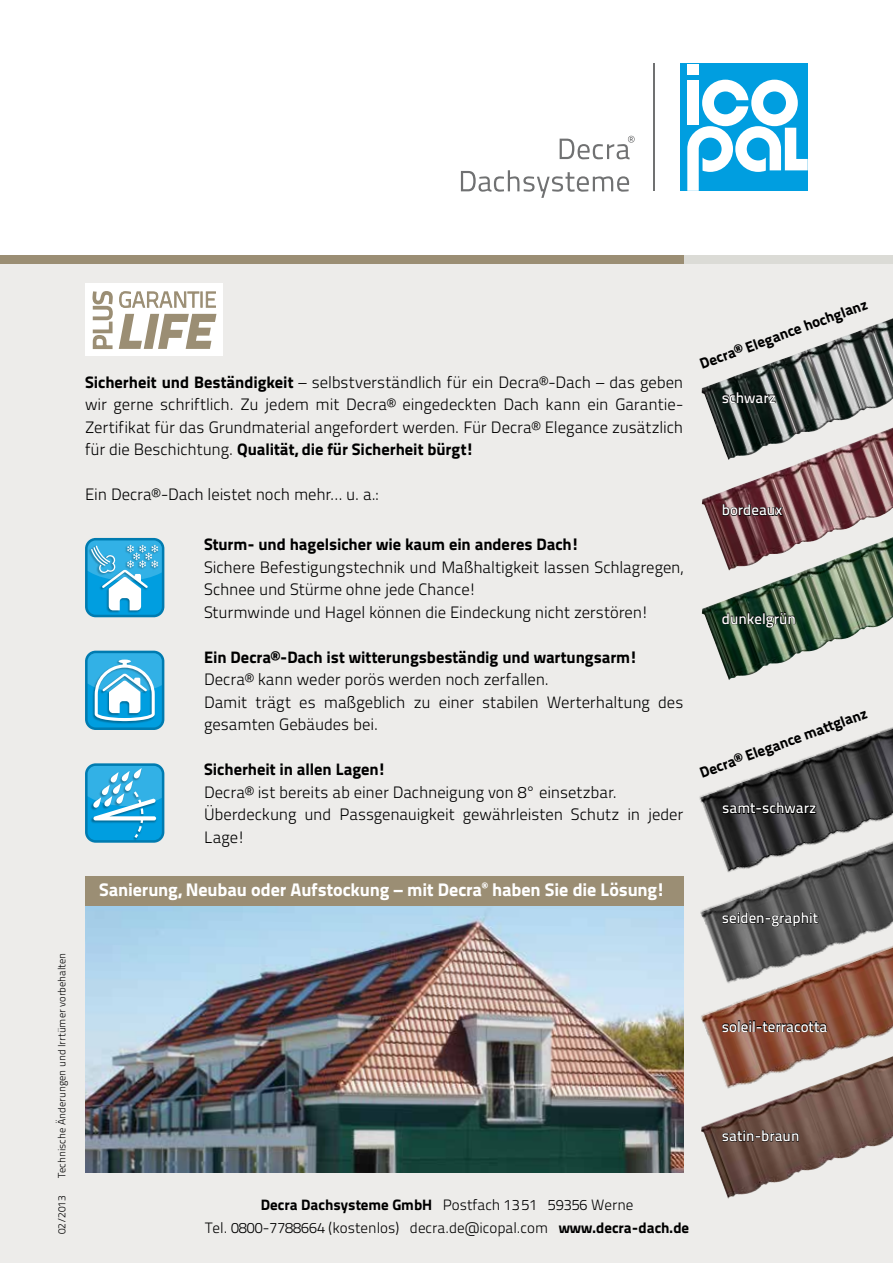
<style>
.page{position:relative;width:893px;height:1263px;background:#fff}
.page>*{position:absolute;margin:0;border:0;box-sizing:border-box;transform-origin:0 0}
.t1{font:18.15px "Titillium Text 25 L 999 wt";letter-spacing:-.005em;color:#fff}
.t2{font:16.5px/22.5px "Titillium Text 25 L 250 wt";letter-spacing:-.005em;color:#000}
.t3{font:16.5px "Titillium Text 25 L 999 wt";color:#000}
.t4{font:15px/22.5px "Titillium Text 25 L 250 wt";color:#000;text-align:center}
.t5{font:15px "Titillium Text 25 L 600 wt";color:#fff}
.t6{font:15px "Titillium Text 25 L 999 wt";color:#000}
.t7{font:10.5px "Titillium Text 25 L 250 wt";color:#000}
.s1{font-family:"Titillium Text 25 L 999 wt"}
.s2{font-family:"Titillium Text 25 L 250 wt"}
</style>
<div class="page">
<div style="left:0;top:260px;width:893px;height:1003px;background:#edecea"></div>
<div style="left:680px;top:255px;width:213px;height:9px;background:#dbdbd6"></div>
<hr style="left:653px;top:64px;width:1px;height:127px;background:#707172">
<div style="left:681px;top:64px;width:127px;height:127px;background:#009ee0"></div>
<svg style="left:687px;top:80px;width:121px;height:111px"></svg>
<div style="left:688px;top:64px;width:11px;height:10px;background:#fff"></div>
<div style="left:688px;top:80px;width:11px;height:45px;background:#fff"></div>
<svg style="left:560px;top:136px;width:75px;height:23px"></svg>
<svg style="left:461px;top:170px;width:168px;height:28px"></svg>
<img style="left:85px;top:905px;width:598px;height:268px">
<img style="left:701px;top:1095px;width:192px;height:104px">
<img style="left:702px;top:460px;width:191px;height:77px">
<img style="left:702px;top:537px;width:191px;height:143px">
<img style="left:701px;top:989px;width:192px;height:106px">
<img style="left:701px;top:318px;width:192px;height:142px">
<img style="left:700px;top:884px;width:193px;height:105px">
<svg style="left:722px;top:912px;width:97px;height:36px;background:#484848"></svg>
<svg style="left:722px;top:391px;width:54px;height:12px"></svg>
<svg style="left:722px;top:504px;width:61px;height:12px"></svg>
<svg style="left:722px;top:612px;width:74px;height:16px"></svg>
<svg style="left:722px;top:1020px;width:105px;height:36px;background:#7c4a39"></svg>
<svg style="left:722px;top:1129px;width:77px;height:36px;background:#5b433a"></svg>
<img style="left:699px;top:727px;width:194px;height:157px">
<svg style="left:721px;top:801px;width:96px;height:61px;background:#474748"></svg>
<svg style="left:85px;top:763px;width:79px;height:80px"></svg>
<img style="left:90px;top:838px;width:67px;height:4px">
<svg style="left:88px;top:766px;width:74px;height:72px;background:#41b3e2"></svg>
<svg style="left:85px;top:651px;width:79px;height:79px"></svg>
<div style="left:88px;top:653px;width:74px;height:74px;background:#009ee0;border-radius:8px"></div>
<img style="left:100px;top:721px;width:48px;height:3px">
<svg style="left:88px;top:653px;width:74px;height:68px"></svg>
<svg style="left:85px;top:538px;width:79px;height:79px"></svg>
<img style="left:88px;top:610px;width:72px;height:4px">
<svg style="left:88px;top:540px;width:74px;height:70px;background:#52b8e3"></svg>
<div style="left:85px;top:876px;width:598px;height:29px;background:#9b8e74"></div>
<div style="left:0;top:255px;width:683px;height:9px;background:#9b8e74"></div>
<div style="left:85px;top:283px;width:137px;height:73px;background:#fff"></div>
<svg style="left:92px;top:291px;width:125px;height:59px"></svg>
<p class="t7" style="left:54px;top:1178px;width:227px;rotate:-90deg">Technische Änderungen und Irrtümer vorbehalten</p>
<p class="t7" style="left:54px;top:1234px;width:40px;rotate:-90deg">02/2013</p>
<p class="t2" style="left:85px;top:370px;width:600px;text-align:justify"><span class="s1">Sicherheit und Beständigkeit</span> – selbstverständlich für ein Decra®-Dach – das geben wir gerne schriftlich. Zu jedem mit Decra® eingedeckten Dach kann ein Garantie-Zertifikat für das Grundmaterial angefordert werden. Für Decra® Elegance zusätzlich</p>
<p class="t3" style="left:85px;top:436px;width:391px"><span class="s2">für die Beschichtung.</span> Qualität, die für Sicherheit bürgt!</p>
<p class="t2" style="left:85px;top:482px;width:295px">Ein Decra®-Dach leistet noch mehr… u. a.:</p>
<p class="t3" style="left:204px;top:532px;width:377px">Sturm- und hagelsicher wie kaum ein anderes Dach!</p>
<p class="t2" style="left:204px;top:555px;width:481px">Sichere Befestigungstechnik und Maßhaltigkeit lassen Schlagregen,<br>Schnee und Stürme ohne jede Chance!<br>Sturmwinde und Hagel können die Eindeckung nicht zerstören!</p>
<p class="t3" style="left:204px;top:644px;width:435px">Ein Decra®-Dach ist witterungsbeständig und wartungsarm!</p>
<p class="t2" style="left:204px;top:667px;width:481px">Decra® kann weder porös werden noch zerfallen.<br>Damit trägt es maßgeblich zu einer stabilen Werterhaltung des gesamten Gebäudes bei.</p>
<p class="t3" style="left:204px;top:757px;width:184px">Sicherheit in allen Lagen!</p>
<p class="t2" style="left:204px;top:780px;width:481px">Decra® ist bereits ab einer Dachneigung von 8° einsetzbar.<br>Überdeckung und Passgenauigkeit gewährleisten Schutz in jeder<br>Lage!</p>
<p class="t1" style="left:99px;top:876px;width:568px">Sanierung, Neubau oder Aufstockung – mit Decra<sup>®</sup> haben Sie die Lösung!</p>
<p class="t6" style="left:696px;top:353px;width:179px;rotate:-20deg">Decra® Elegance hochglanz</p>
<p class="t5" style="left:722px;top:386px;width:56px">schwarz</p>
<p class="t5" style="left:722px;top:499px;width:62px">bordeaux</p>
<p class="t5" style="left:722px;top:607px;width:76px">dunkelgrün</p>
<p class="t6" style="left:696px;top:762px;width:179px;rotate:-20deg">Decra® Elegance mattglanz</p>
<p class="t5" style="left:722px;top:796px;width:96px">samt-schwarz</p>
<p class="t5" style="left:722px;top:906px;width:98px">seiden-graphit</p>
<p class="t5" style="left:722px;top:1015px;width:107px">soleil-terracotta</p>
<p class="t4" style="left:205px;top:1193px;width:485px"><span class="s1">Decra Dachsysteme GmbH</span> Postfach 1351 59356 Werne<br>Tel. 0800-7788664 (kostenlos) decra.de@icopal.com <span class="s1">www.decra-dach.de</span></p>
<p class="t5" style="left:722px;top:1124px;width:79px">satin-braun</p>
</div>
